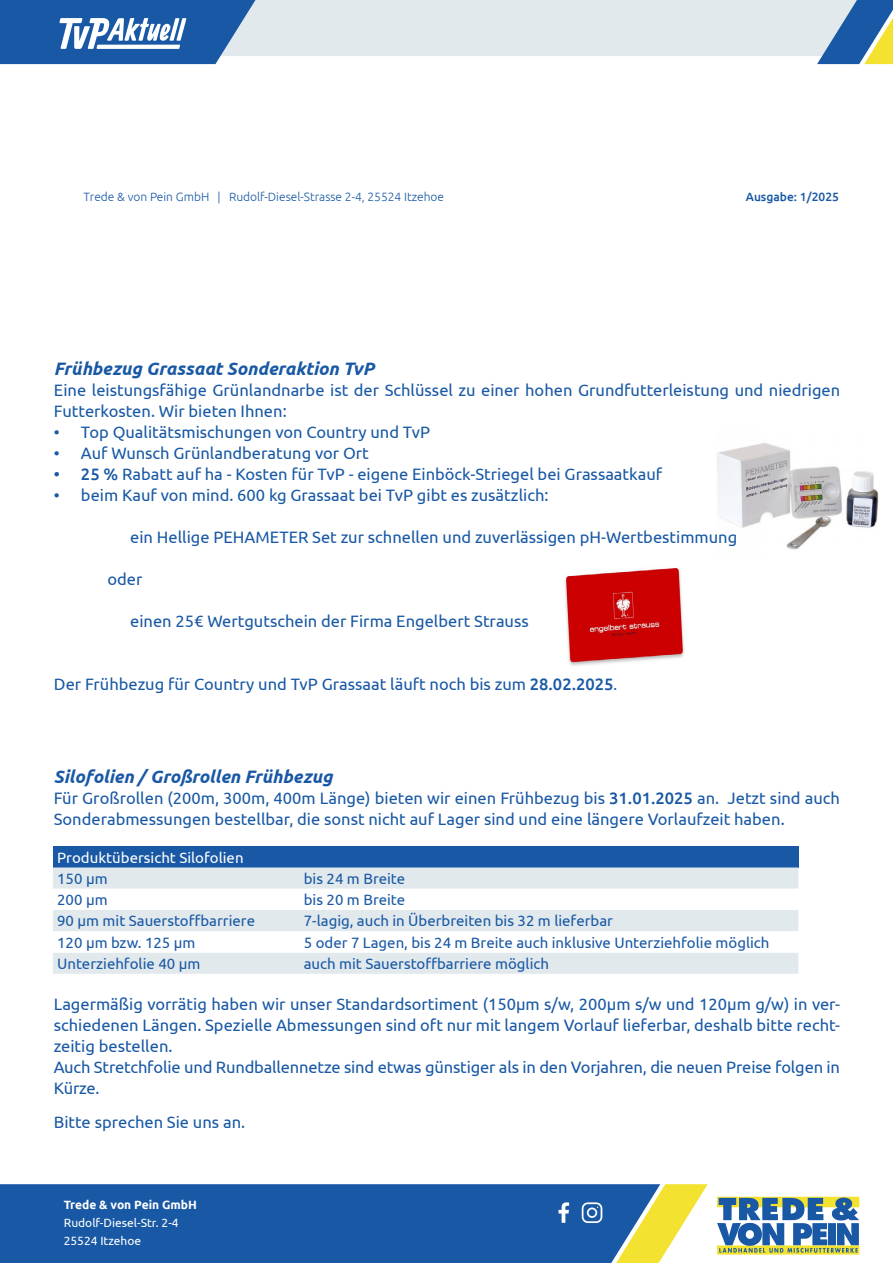
<style>
.page{position:relative;width:893px;height:1263px;background:#fff}
.page>*{position:absolute;margin:0;border:0;box-sizing:border-box;transform-origin:0 0}
.t1{font:italic 700 18px "Ubuntu";color:#1858a5}
.t2{font:16.5px/21px "Ubuntu";color:#1858a5}
.Tabelle{font:15px "Ubuntu";color:#1858a5}
.Tabelle-2{font:15px "Ubuntu";color:#fff}
.t3{font:300 12px "Ubuntu";color:#1858a5}
.t4{font:12px "Ubuntu";color:#fff}
.t5{font:700 12px "Ubuntu";color:#fff}
.t6{font:500 12px "Ubuntu";color:#1858a5}
.s1{font-weight:500}
.s2{font-size:15px}
</style>
<div class="page">
<div style="left:271px;top:0;width:546px;height:56px;background:#e2e9ed"></div>
<svg style="left:817px;top:0;width:76px;height:64px;background:#7799ac"></svg>
<svg style="left:717px;top:1197px;width:142px;height:57px"></svg>
<div style="left:0;top:1184px;width:609px;height:79px;background:#1858a5"></div>
<svg style="left:609px;top:1184px;width:99px;height:79px"></svg>
<svg style="left:0;top:0;width:271px;height:64px;background:#4e7fb9"></svg>
<svg style="left:558px;top:1202px;width:11px;height:21px"></svg>
<svg style="left:582px;top:1202px;width:20px;height:21px"></svg>
<img style="left:717px;top:443px;width:162px;height:107px">
<img style="left:564px;top:568px;width:121px;height:98px">
<div style="left:53px;top:846px;width:745px;height:21px;background:#1858a5"></div>
<div style="left:53px;top:867px;width:745px;height:107px;background:#e2e9ed"></div>
<svg style="left:53px;top:889px;width:745px;height:63px"></svg>
<p class="t3" style="left:84px;top:189px;width:362px">Trede &amp; von Pein GmbH | Rudolf-Diesel-Strasse 2-4, 25524 Itzehoe</p>
<p class="t6" style="left:746px;top:189px;width:95px">Ausgabe: 1/2025</p>
<p class="t1" style="left:54px;top:358px;width:322px">Frühbezug Grassaat Sonderaktion TvP</p>
<p class="t2" style="left:54px;top:379px;width:788px">Eine leistungsfähige Grünlandnarbe ist der Schlüssel zu einer hohen Grundfutterleistung und niedrigen<br>Futterkosten. Wir bieten Ihnen:</p>
<p class="t2" style="left:54px;top:421px;width:378px">• Top Qualitätsmischungen von Country und TvP</p>
<p class="t2" style="left:54px;top:442px;width:316px">• Auf Wunsch Grünlandberatung vor Ort</p>
<p class="t2" style="left:54px;top:463px;width:610px"><span class="s1">• 25 %</span> Rabatt auf ha - Kosten für TvP - eigene Einböck-Striegel bei Grassaatkauf</p>
<p class="t2" style="left:54px;top:484px;width:496px">• beim Kauf von mind. 600 kg Grassaat bei TvP gibt es zusätzlich:</p>
<p class="t2" style="left:130px;top:526px;width:609px">ein Hellige PEHAMETER Set zur schnellen und zuverlässigen pH-Wertbestimmung</p>
<p class="t2" style="left:107px;top:568px;width:37px">oder</p>
<p class="t2" style="left:130px;top:610px;width:400px">einen 25€ Wertgutschein der Firma Engelbert Strauss</p>
<p class="t2" style="left:54px;top:673px;width:565px">Der Frühbezug für Country und TvP Grassaat läuft noch bis zum <span class="s1">28.02.2025</span><span class="s2">.</span></p>
<p class="t1" style="left:54px;top:766px;width:280px">Silofolien / Großrollen Frühbezug</p>
<p class="t2" style="left:54px;top:787px;width:788px">Für Großrollen (200m, 300m, 400m Länge) bieten wir einen Frühbezug bis <span class="s1">31.01.2025</span> an. Jetzt sind auch<br>Sonderabmessungen bestellbar, die sonst nicht auf Lager sind und eine längere Vorlaufzeit haben.</p>
<p class="Tabelle-2" style="left:57px;top:848px;width:188px">Produktübersicht Silofolien</p>
<p class="Tabelle" style="left:57px;top:869px;width:52px">150 µm</p>
<p class="Tabelle" style="left:304px;top:869px;width:103px">bis 24 m Breite</p>
<p class="Tabelle" style="left:57px;top:891px;width:52px">200 µm</p>
<p class="Tabelle" style="left:304px;top:891px;width:103px">bis 20 m Breite</p>
<p class="Tabelle" style="left:57px;top:912px;width:199px">90 µm mit Sauerstoffbarriere</p>
<p class="Tabelle" style="left:304px;top:912px;width:311px">7-lagig, auch in Überbreiten bis 32 m lieferbar</p>
<p class="Tabelle" style="left:57px;top:933px;width:140px">120 µm bzw. 125 µm</p>
<p class="Tabelle" style="left:304px;top:933px;width:467px">5 oder 7 Lagen, bis 24 m Breite auch inklusive Unterziehfolie möglich</p>
<p class="Tabelle" style="left:57px;top:954px;width:145px">Unterziehfolie 40 µm</p>
<p class="Tabelle" style="left:304px;top:954px;width:247px">auch mit Sauerstoffbarriere möglich</p>
<p class="t2" style="left:54px;top:993px;width:788px;text-align:justify">Lagermäßig vorrätig haben wir unser Standardsortiment (150µm s/w, 200µm s/w und 120µm g/w) in ver&shy;schiedenen Längen. Spezielle Abmessungen sind oft nur mit langem Vorlauf lieferbar, deshalb bitte recht&shy;zeitig bestellen.</p>
<p class="t2" style="left:54px;top:1056px;width:788px">Auch Stretchfolie und Rundballennetze sind etwas günstiger als in den Vorjahren, die neuen Preise folgen in<br>Kürze.</p>
<p class="t2" style="left:54px;top:1111px;width:193px">Bitte sprechen Sie uns an.</p>
<p class="t5" style="left:64px;top:1197px;width:135px">Trede &amp; von Pein GmbH</p>
<p class="t4" style="left:64px;top:1215px;width:116px">Rudolf-Diesel-Str. 2-4</p>
<p class="t4" style="left:64px;top:1233px;width:79px">25524 Itzehoe</p>
</div>
